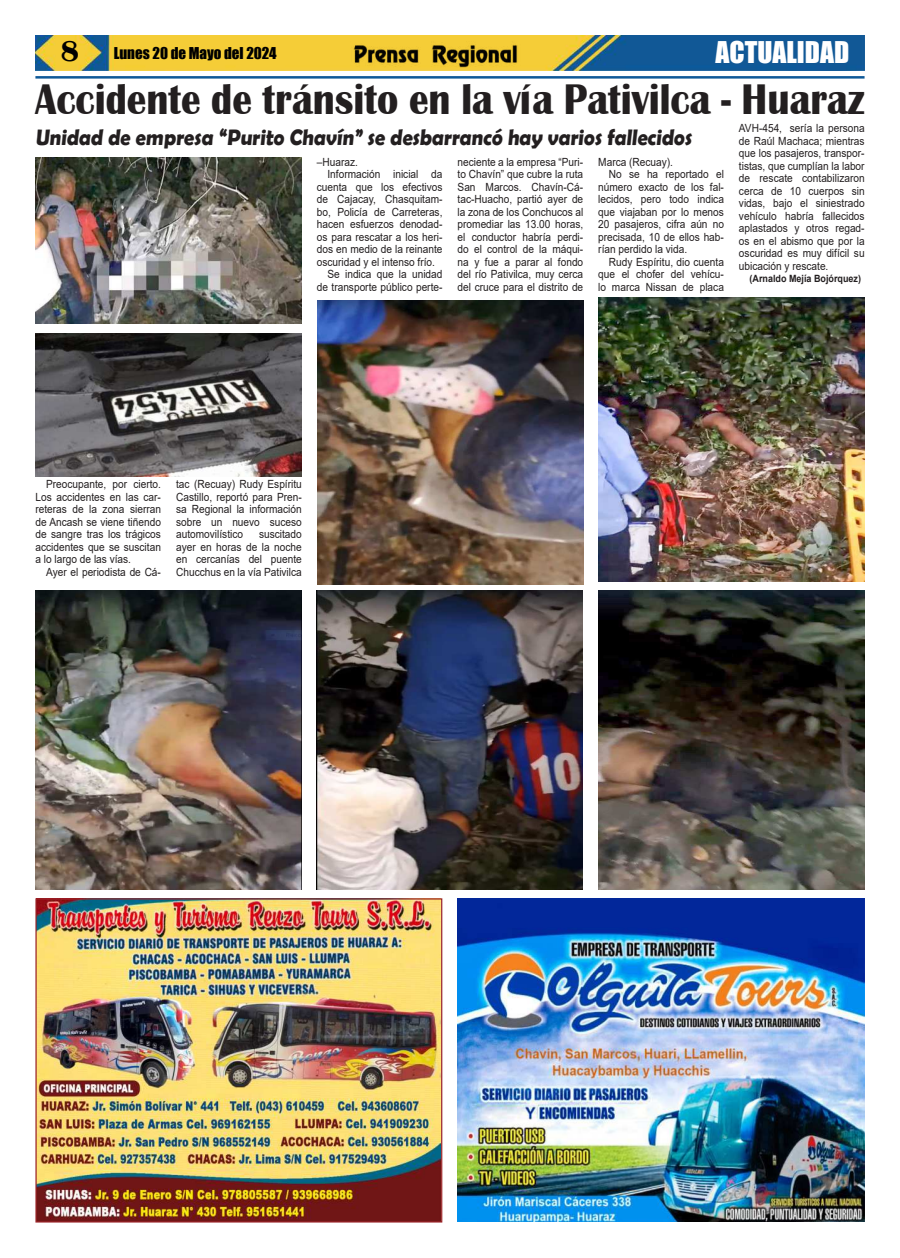
<style>
.page{position:relative;width:900px;height:1258px;background:#fff}
.page>*{position:absolute;margin:0;border:0;box-sizing:border-box;transform-origin:0 0}
.t1{font:700 44.12px "Britannic";color:#231f20;scale:.89 1}
.t2{font:27.5px "Impact";color:#fff}
.t3{font:700 22.5px "Berlin Sans FB Demi";color:#231f20;scale:.91 1}
.t4{font:15px "Impact";color:#000}
.t5{font:11.25px/12.5px "Arial";color:#231f20;text-align:justify;scale:.9 1}
.t6{font:700 10px "Arial";color:#231f20;scale:.9 1}
.s1{font-family:"Britannic";font-weight:700;font-size:30px}
</style>
<div class="page">
<img style="left:35px;top:35px;width:830px;height:36px">
<hr style="left:35px;top:76px;width:830px;height:3px;background:#0f5998">
<img style="left:351px;top:41px;width:169px;height:27px">
<img style="left:37px;top:900px;width:403px;height:320px">
<div style="left:35px;top:898px;width:407px;height:324px;border:1px solid #9b2529"></div>
<img style="left:457px;top:898px;width:407px;height:323px">
<img style="left:36px;top:590px;width:266px;height:299px">
<img style="left:317px;top:590px;width:266px;height:299px">
<img style="left:598px;top:590px;width:266px;height:299px">
<img style="left:599px;top:298px;width:266px;height:284px">
<img style="left:317px;top:300px;width:266px;height:284px">
<img style="left:36px;top:158px;width:266px;height:166px">
<img style="left:36px;top:333px;width:266px;height:144px">
<h3 class="t4" style="left:61px;top:47px;width:218px"><span class="s1">8</span> Lunes 20 de Mayo del 2024</h3>
<h2 class="t2" style="left:716px;top:37px;width:135px">ACTUALIDAD</h2>
<h1 class="t1" style="left:35px;top:83px;width:933px">Accidente de tránsito en la vía Pativilca - Huaraz</h1>
<h3 class="t3" style="left:35px;top:124px;width:726px">Unidad de empresa “Purito Chavín” se desbarrancó hay varios fallecidos</h3>
<p class="t5" style="left:317px;top:157px;width:47px">–Huaraz.</p>
<p class="t5" style="left:327px;top:169px;width:129px">Información inicial da</p>
<p class="t5" style="left:317px;top:182px;width:141px">cuenta que los efectivos</p>
<p class="t5" style="left:317px;top:194px;width:141px">de Cajacay, Chasquitam-</p>
<p class="t5" style="left:317px;top:207px;width:141px">bo, Policía de Carreteras,</p>
<p class="t5" style="left:317px;top:219px;width:141px">hacen esfuerzos denodad-</p>
<p class="t5" style="left:317px;top:232px;width:141px">os para rescatar a los heri-</p>
<p class="t5" style="left:317px;top:244px;width:141px">dos en medio de la reinante</p>
<p class="t5" style="left:317px;top:257px;width:133px">oscuridad y el intenso frío.</p>
<p class="t5" style="left:327px;top:269px;width:129px">Se indica que la unidad</p>
<p class="t5" style="left:317px;top:282px;width:141px">de transporte público perte-</p>
<p class="t5" style="left:458px;top:157px;width:141px">neciente a la empresa “Puri&shy;to Chavín” que cubre la ruta San Marcos. Chavín-Cá&shy;tac-Huacho, partió ayer de la zona de los Conchucos al promediar las 13.00 horas, el conductor habría perdi&shy;do el control de la máqui&shy;na y fue a parar al fondo del río Pativilca, muy cerca del cruce para el distrito de</p>
<p class="t5" style="left:598px;top:157px;width:85px">Marca (Recuay).</p>
<p class="t5" style="left:609px;top:169px;width:129px">No se ha reportado el</p>
<p class="t5" style="left:598px;top:182px;width:141px">número exacto de los fal-</p>
<p class="t5" style="left:598px;top:194px;width:141px">lecidos, pero todo indica</p>
<p class="t5" style="left:598px;top:207px;width:141px">que viajaban por lo menos</p>
<p class="t5" style="left:598px;top:219px;width:141px">20 pasajeros, cifra aún no</p>
<p class="t5" style="left:598px;top:232px;width:141px">precisada, 10 de ellos hab-</p>
<p class="t5" style="left:598px;top:244px;width:100px">rían perdido la vida.</p>
<p class="t5" style="left:609px;top:257px;width:129px">Rudy Espíritu, dio cuenta</p>
<p class="t5" style="left:598px;top:269px;width:141px">que el chofer del vehícu-</p>
<p class="t5" style="left:598px;top:282px;width:141px">lo marca Nissan de placa</p>
<p class="t5" style="left:739px;top:122px;width:141px">AVH-454, sería la persona de Raúl Machaca; mientras que los pasajeros, transpor&shy;tistas, que cumplían la labor de rescate contabilizaron cerca de 10 cuerpos sin vidas, bajo el siniestrado vehículo habría fallecidos aplastados y otros regad&shy;os en el abismo que por la oscuridad es muy difícil su ubicación y rescate.</p>
<p class="t6" style="left:750px;top:275px;width:125px">(Arnaldo Mejía Bojórquez)</p>
<p class="t5" style="left:35px;top:479px;width:141px;text-indent:11px">Preocupante, por cierto.<br>Los accidentes en las car&shy;reteras de la zona sierran de Ancash se viene tiñendo de sangre tras los trágicos accidentes que se suscitan a lo largo de las vías.</p>
<p class="t5" style="left:46px;top:567px;width:129px">Ayer el periodista de Cá-</p>
<p class="t5" style="left:176px;top:479px;width:141px">tac (Recuay) Rudy Espíritu Castillo, reportó para Pren&shy;sa Regional la información sobre un nuevo suceso automovilístico</p>
<p class="t5" style="left:176px;top:529px;width:141px;text-indent:83px">suscitado ayer en horas de la noche en cercanías del puente Chucchus en la vía Pativilca</p>
</div>
